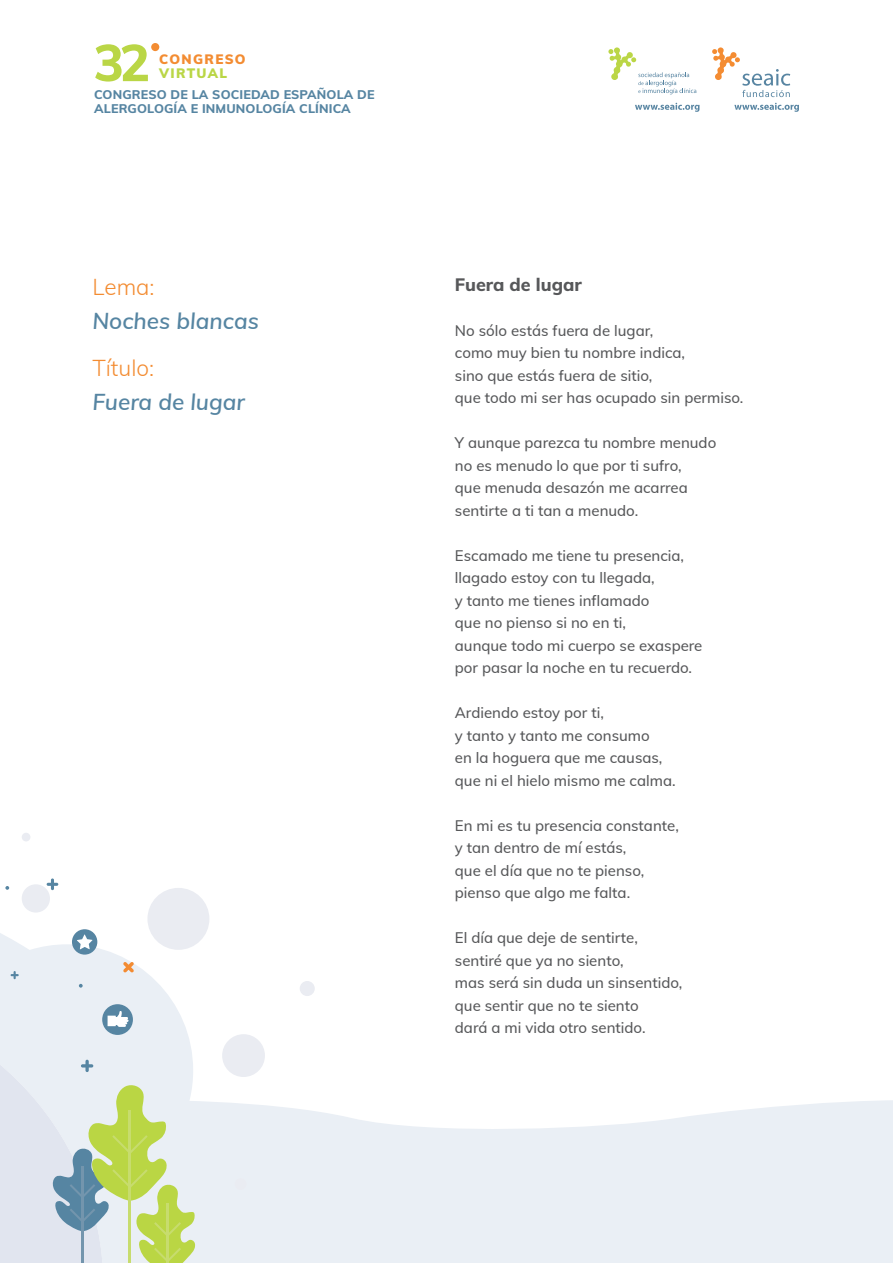
<style>
.page{position:relative;width:893px;height:1263px;background:#fff}
.page>*{position:absolute;margin:0;border:0;box-sizing:border-box;transform-origin:0 0}
.t1{font:800 51.15px "Muli";color:#bad646}
.t2{font:italic 600 22.5px "Muli";color:#5685a2}
.t3{font:300 22.5px "Muli";color:#f38c32}
.t4{font:800 18px "Muli";color:#57585a}
.t5{font:500 15px/22.5px "Muli";color:#57585a}
.t6{font:900 13.35px "Muli";letter-spacing:.1em;color:#f38c32}
.t7{font:900 13.35px "Muli";letter-spacing:.1em;color:#bad646}
.t8{font:800 12.6px/14.4px "Muli";letter-spacing:.01em;color:#5685a2}
</style>
<div class="page">
<div style="left:151px;top:43px;width:8px;height:8px;background:#f38c32;border-radius:50%"></div>
<svg style="left:608px;top:47px;width:88px;height:47px"></svg>
<svg style="left:635px;top:103px;width:64px;height:9px"></svg>
<svg style="left:712px;top:47px;width:78px;height:50px"></svg>
<svg style="left:734px;top:103px;width:65px;height:9px"></svg>
<svg style="left:215px;top:1100px;width:678px;height:163px;background:#ecf0f5"></svg>
<div style="left:222px;top:1034px;width:43px;height:43px;background:#eaecf2;border-radius:50%"></div>
<div style="left:235px;top:1178px;width:11px;height:12px;background:#eaecf2;border-radius:50%"></div>
<div style="left:22px;top:833px;width:8px;height:8px;background:#eaecf2;border-radius:50%"></div>
<div style="left:300px;top:981px;width:15px;height:15px;background:#eaecf2;border-radius:50%"></div>
<svg style="left:0;top:883px;width:215px;height:380px"></svg>
<div style="left:72px;top:929px;width:25px;height:25px;background:#5685a2;border-radius:50%"></div>
<svg style="left:77px;top:934px;width:15px;height:15px"></svg>
<svg style="left:0;top:996px;width:195px;height:267px;background:#d6e1d1"></svg>
<svg style="left:11px;top:971px;width:8px;height:8px"></svg>
<svg style="left:47px;top:878px;width:11px;height:12px"></svg>
<svg style="left:123px;top:962px;width:11px;height:10px"></svg>
<svg style="left:79px;top:984px;width:4px;height:4px"></svg>
<svg style="left:5px;top:886px;width:4px;height:4px"></svg>
<h1 class="t1" style="left:94px;top:25px;width:58px">32</h1>
<p class="t8" style="left:94px;top:86px;width:282px">CONGRESO DE LA SOCIEDAD ESPAÑOLA DE<br>ALERGOLOGÍA E INMUNOLOGÍA CLÍNICA</p>
<p class="t6" style="left:159px;top:49px;width:88px">CONGRESO</p>
<p class="t7" style="left:159px;top:63px;width:70px">VIRTUAL</p>
<h2 class="t3" style="left:92px;top:271px;width:64px">Lema:</h2>
<h2 class="t2" style="left:92px;top:305px;width:168px">Noches blancas</h2>
<h2 class="t3" style="left:92px;top:351px;width:63px">Título:</h2>
<h2 class="t2" style="left:92px;top:385px;width:154px">Fuera de lugar</h2>
<p class="t4" style="left:455px;top:271px;width:128px">Fuera de lugar</p>
<p class="t5" style="left:455px;top:318px;width:290px">No sólo estás fuera de lugar,<br>como muy bien tu nombre indica,<br>sino que estás fuera de sitio,<br>que todo mi ser has ocupado sin permiso.</p>
<p class="t5" style="left:455px;top:431px;width:263px">Y aunque parezca tu nombre menudo no es menudo lo que por ti sufro,<br>que menuda desazón me acarrea sentirte a ti tan a menudo.</p>
<p class="t5" style="left:455px;top:543px;width:249px">Escamado me tiene tu presencia, llagado estoy con tu llegada,<br>y tanto me tienes inflamado<br>que no pienso si no en ti,<br>aunque todo mi cuerpo se exaspere por pasar la noche en tu recuerdo.</p>
<p class="t5" style="left:455px;top:701px;width:222px">Ardiendo estoy por ti,<br>y tanto y tanto me consumo<br>en la hoguera que me causas, que ni el hielo mismo me calma.</p>
<p class="t5" style="left:455px;top:813px;width:225px">En mi es tu presencia constante, y tan dentro de mí estás,<br>que el día que no te pienso, pienso que algo me falta.</p>
<p class="t5" style="left:455px;top:926px;width:229px">El día que deje de sentirte, sentiré que ya no siento,<br>mas será sin duda un sinsentido, que sentir que no te siento<br>dará a mi vida otro sentido.</p>
</div>
